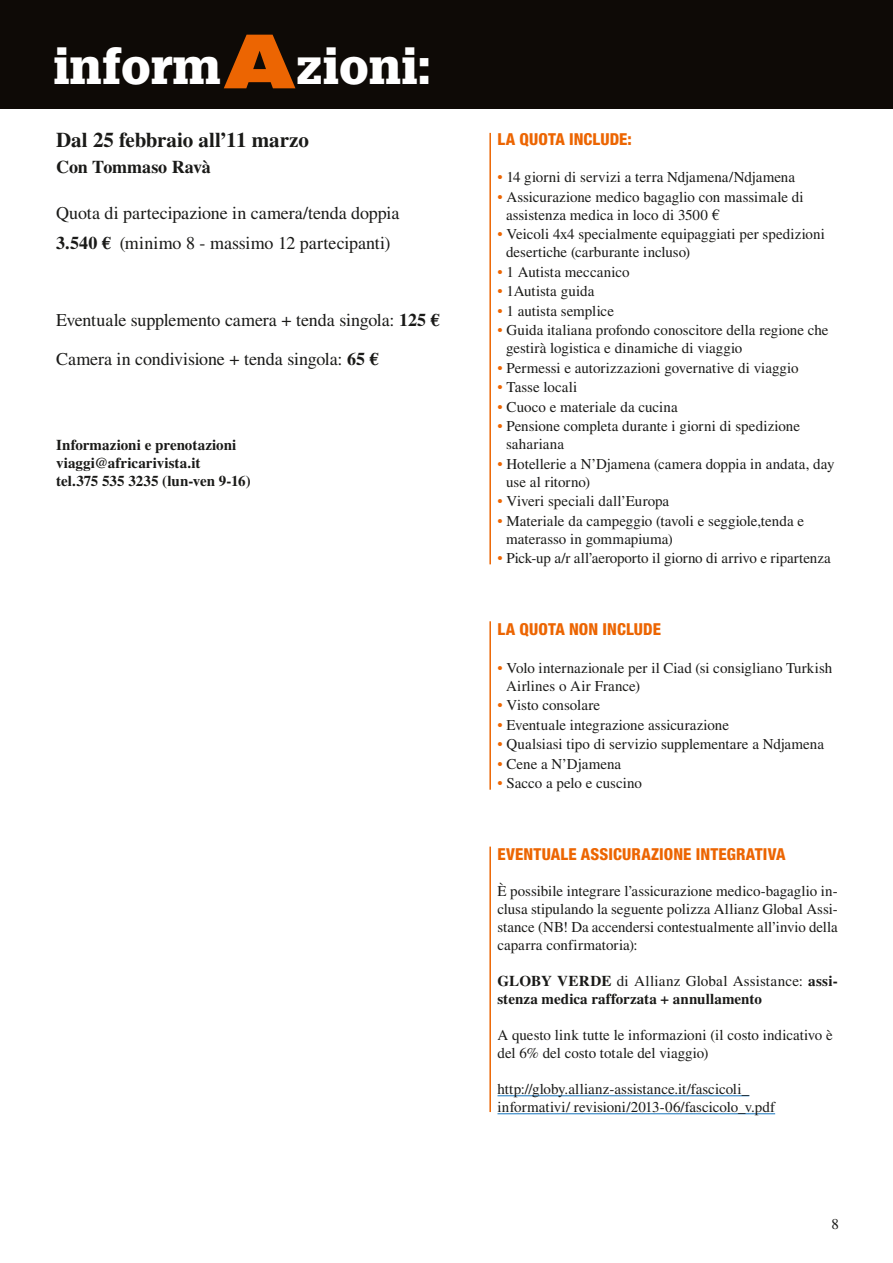
<style>
.page{position:relative;width:893px;height:1263px;background:#fff}
.page>*{position:absolute;margin:0;border:0;box-sizing:border-box;transform-origin:0 0}
.t1{font:900 expanded 75.15px "Helvetica Neue LT Std";color:#ec6502}
.t2{font:900 48.75px "Glypha LT Std";color:#fff}
.t3{font:700 21px "Times LT Std";letter-spacing:-.005em;color:#1a1a18}
.t4{font:18px/29.5px "Times LT Std";letter-spacing:-.005em;color:#1a1a18}
.t5{font:700 18px "Times LT Std";letter-spacing:-.005em;color:#1a1a18}
.t6{font:800 condensed 16.5px "Helvetica Neue LT Std";letter-spacing:.005em;color:#ec6502}
.t7{font:15px/18px "Times LT Std";color:#1a1a18}
.t8{font:700 15px/18px "Times LT Std";letter-spacing:.005em;color:#1a1a18}
.s1{font-weight:700}
.s2{color:#ec6502}
.s3{font-weight:400}
</style>
<div class="page">
<div style="left:0;top:0;width:893px;height:108px;background:#0e0a06"></div>
<hr style="left:497px;top:1095px;width:252px;height:1px;background:#1474bd">
<hr style="left:497px;top:1113px;width:278px;height:1px;background:#1474bd">
<hr style="left:489px;top:133px;width:2px;height:431px;background:#ec6502">
<hr style="left:489px;top:621px;width:2px;height:169px;background:#ec6502">
<hr style="left:489px;top:846px;width:2px;height:266px;background:#ec6502">
<h1 class="t1" style="left:226px;top:12px;width:68px">A</h1>
<h2 class="t2" style="left:53px;top:37px;width:169px">inform</h2>
<h2 class="t2" style="left:296px;top:37px;width:137px">zioni:</h2>
<h3 class="t3" style="left:56px;top:128px;width:254px">Dal 25 febbraio all’11 marzo</h3>
<p class="t5" style="left:56px;top:156px;width:156px">Con Tommaso Ravà</p>
<p class="t4" style="left:56px;top:198px;width:345px">Quota di partecipazione in camera/tenda doppia<br><span class="s1">3.540 €</span> (minimo 8 - massimo 12 partecipanti)</p>
<p class="t4" style="left:56px;top:300px;width:385px;line-height:39px">Eventuale supplemento camera + tenda singola: <span class="s1">125 €<br></span>Camera in condivisione + tenda singola: <span class="s1">65 €</span></p>
<p class="t8" style="left:56px;top:436px;width:196px">Informazioni e prenotazioni viaggi@africarivista.it<br>tel.375 535 3235 (lun-ven 9-16)</p>
<p class="t6" style="left:497px;top:129px;width:136px">LA QUOTA INCLUDE:</p>
<p class="t7" style="left:497px;top:168px;width:299px"><span class="s2">•</span> 14 giorni di servizi a terra Ndjamena/Ndjamena</p>
<p class="t7" style="left:506px;top:188px;width:299px;text-indent:-9px"><span class="s2">•</span> Assicurazione medico bagaglio con massimale di assistenza medica in loco di 3500 €</p>
<p class="t7" style="left:506px;top:225px;width:320px;text-indent:-9px"><span class="s2">•</span> Veicoli 4x4 specialmente equipaggiati per spedizioni desertiche (carburante incluso)</p>
<p class="t7" style="left:497px;top:263px;width:134px"><span class="s2">•</span> 1 Autista meccanico</p>
<p class="t7" style="left:497px;top:282px;width:98px"><span class="s2">•</span> 1Autista guida</p>
<p class="t7" style="left:497px;top:302px;width:118px"><span class="s2">•</span> 1 autista semplice</p>
<p class="t7" style="left:506px;top:321px;width:324px;text-indent:-9px"><span class="s2">•</span> Guida italiana profondo conoscitore della regione che gestirà logistica e dinamiche di viaggio</p>
<p class="t7" style="left:497px;top:359px;width:303px"><span class="s2">•</span> Permessi e autorizzazioni governative di viaggio</p>
<p class="t7" style="left:497px;top:378px;width:81px"><span class="s2">•</span> Tasse locali</p>
<p class="t7" style="left:497px;top:398px;width:182px"><span class="s2">•</span> Cuoco e materiale da cucina</p>
<p class="t7" style="left:506px;top:417px;width:296px;text-indent:-9px"><span class="s2">•</span> Pensione completa durante i giorni di spedizione sahariana</p>
<p class="t7" style="left:506px;top:455px;width:330px;text-indent:-9px"><span class="s2">•</span> Hotellerie a N’Djamena (camera doppia in andata, day use al ritorno)</p>
<p class="t7" style="left:497px;top:492px;width:173px"><span class="s2">•</span> Viveri speciali dall’Europa</p>
<p class="t7" style="left:506px;top:512px;width:300px;text-indent:-9px"><span class="s2">•</span> Materiale da campeggio (tavoli e seggiole,tenda e materasso in gommapiuma)</p>
<p class="t7" style="left:497px;top:549px;width:335px"><span class="s2">•</span> Pick-up a/r all’aeroporto il giorno di arrivo e ripartenza</p>
<p class="t6" style="left:497px;top:619px;width:165px">LA QUOTA NON INCLUDE</p>
<p class="t7" style="left:506px;top:659px;width:328px;text-indent:-9px"><span class="s2">•</span> Volo internazionale per il Ciad (si consigliano Turkish<br>Airlines o Air France)</p>
<p class="t7" style="left:497px;top:696px;width:104px"><span class="s2">•</span> Visto consolare</p>
<p class="t7" style="left:497px;top:716px;width:233px"><span class="s2">•</span> Eventuale integrazione assicurazione</p>
<p class="t7" style="left:497px;top:735px;width:328px"><span class="s2">•</span> Qualsiasi tipo di servizio supplementare a Ndjamena</p>
<p class="t7" style="left:497px;top:755px;width:125px"><span class="s2">•</span> Cene a N’Djamena</p>
<p class="t7" style="left:497px;top:774px;width:146px"><span class="s2">•</span> Sacco a pelo e cuscino</p>
<p class="t6" style="left:497px;top:844px;width:289px">EVENTUALE ASSICURAZIONE INTEGRATIVA</p>
<p class="t7" style="left:497px;top:882px;width:342px;text-align:justify">È possibile integrare l’assicurazione medico-bagaglio in&shy;clusa stipulando la seguente polizza Allianz Global Assi&shy;stance (NB! Da accendersi contestualmente all’invio della caparra confirmatoria):</p>
<p class="t8" style="left:497px;top:972px;width:342px">GLOBY VERDE <span class="s3">di Allianz Global Assistance:</span> assi&shy;stenza medica rafforzata + annullamento</p>
<p class="t7" style="left:497px;top:1026px;width:337px">A questo link tutte le informazioni (il costo indicativo è del 6% del costo totale del viaggio)</p>
<p class="t7" style="left:497px;top:1080px;width:279px">http://globy.allianz-assistance.it/fascicoli_ informativi/ revisioni/2013-06/fascicolo_v.pdf</p>
<p class="t7" style="left:832px;top:1214px;width:9px">8</p>
</div>
